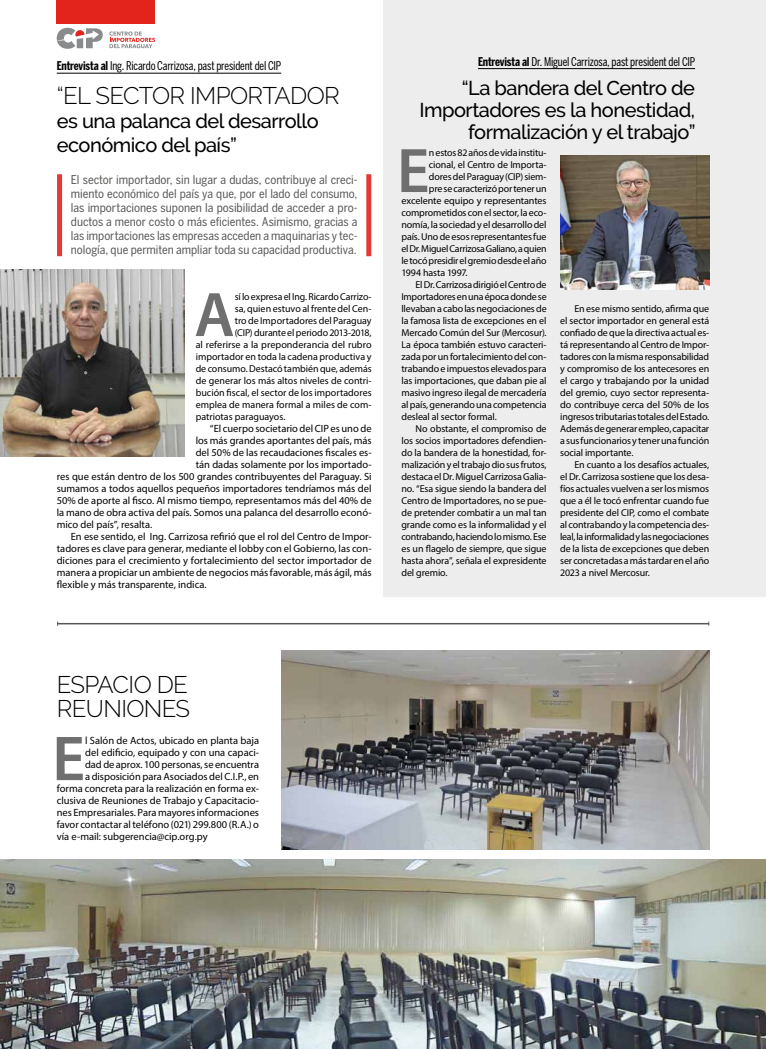
<style>
.page{position:relative;width:766px;height:1049px;background:#fff}
.page>*{position:absolute;margin:0;border:0;box-sizing:border-box;transform-origin:0 0}
.t1{font:600 63.9px "Myriad Pro";color:#706f6f}
.t2{font:600 63.4px "Myriad Pro";color:#706f6f}
.t3{font:300 24px/24px "Raleway";letter-spacing:-.025em;color:#000}
.t4{font:500 20px/22px "Raleway";letter-spacing:-.025em;color:#000;text-align:right}
.t5{font:12px/14px "Benton Sans Cond";letter-spacing:-.005em;color:#575756;text-align:justify}
.t6{font:12px "Benton Sans Comp";letter-spacing:-.015em;color:#000}
.t7{font:10.5px "Myriad Pro";color:#000}
.t8{font:10px/12px "Myriad Pro";letter-spacing:-.01em;color:#000;text-align:justify}
.s1{font-weight:700}
</style>
<div class="page">
<div style="left:383px;top:0;width:382px;height:597px;background:#ededed"></div>
<hr style="left:478px;top:68px;width:216px;height:1px;background:#000">
<hr style="left:57px;top:73px;width:224px;height:1px;background:#000">
<div style="left:57px;top:174px;width:5px;height:82px;background:#e53a33"></div>
<div style="left:366px;top:174px;width:5px;height:82px;background:#e53a33"></div>
<img style="left:0;top:269px;width:184px;height:188px">
<img style="left:560px;top:155px;width:149px;height:135px">
<img style="left:282px;top:651px;width:427px;height:198px">
<hr style="left:58px;top:623px;width:650px;height:1px;background:#575756">
<div style="left:57px;top:0;width:98px;height:24px;background:#e2241c"></div>
<svg style="left:109px;top:31px;width:46px;height:17px"></svg>
<svg style="left:57px;top:28px;width:46px;height:21px"></svg>
<img style="left:0;top:859px;width:765px;height:190px">
<p class="t6" style="left:57px;top:59px;width:226px"><span class="s1">Entrevista al</span> Ing. Ricardo Carrizosa, past president del CIP</p>
<h3 class="t3" style="left:57px;top:84px;width:284px">“EL SECTOR IMPORTADOR</h3>
<h3 class="t4" style="left:57px;top:109px;width:263px;line-height:24px;text-align:left">es una palanca del desarrollo económico del país”</h3>
<p class="t5" style="left:71px;top:172px;width:288px">El sector importador, sin lugar a dudas, contribuye al creci&shy;miento económico del país ya que, por el lado del consumo, las importaciones suponen la posibilidad de acceder a pro&shy;ductos a menor costo o más eficientes. Asimismo, gracias a las importaciones las empresas acceden a maquinarias y tec&shy;nología, que permiten ampliar toda su capacidad productiva.</p>
<h2 class="t2" style="left:194px;top:274px;width:42px">A</h2>
<p class="t8" style="left:235px;top:290px;width:138px">sí lo expresa el Ing. Ricardo Carrizo-</p>
<p class="t8" style="left:235px;top:302px;width:138px">sa, quien estuvo al frente del Cen-</p>
<p class="t8" style="left:235px;top:314px;width:138px">tro de Importadores del Paraguay</p>
<p class="t8" style="left:235px;top:326px;width:138px">(CIP) durante el periodo 2013-2018,</p>
<p class="t8" style="left:196px;top:338px;width:177px">al referirse a la preponderancia del rubro</p>
<p class="t8" style="left:196px;top:350px;width:177px">importador en toda la cadena productiva y</p>
<p class="t8" style="left:196px;top:362px;width:177px">de consumo. Destacó también que, además</p>
<p class="t8" style="left:196px;top:374px;width:177px">de generar los más altos niveles de contri-</p>
<p class="t8" style="left:196px;top:386px;width:177px">bución fiscal, el sector de los importadores</p>
<p class="t8" style="left:196px;top:398px;width:177px">emplea de manera formal a miles de com-</p>
<p class="t8" style="left:196px;top:410px;width:91px">patriotas paraguayos.</p>
<p class="t7" style="left:210px;top:422px;width:163px">“El cuerpo societario del CIP es uno de</p>
<p class="t7" style="left:196px;top:434px;width:177px">los más grandes aportantes del país, más</p>
<p class="t7" style="left:196px;top:446px;width:177px">del 50% de las recaudaciones fiscales es-</p>
<p class="t7" style="left:196px;top:458px;width:177px">tán dadas solamente por los importado-</p>
<p class="t7" style="left:57px;top:470px;width:316px">res que están dentro de los 500 grandes contribuyentes del Paraguay. Si</p>
<p class="t7" style="left:57px;top:482px;width:316px">sumamos a todos aquellos pequeños importadores tendríamos más del</p>
<p class="t7" style="left:57px;top:494px;width:316px">50% de aporte al fisco. Al mismo tiempo, representamos más del 40% de</p>
<p class="t7" style="left:57px;top:506px;width:316px">la mano de obra activa del país. Somos una palanca del desarrollo econó-</p>
<p class="t7" style="left:57px;top:518px;width:97px">mico del país”, resalta.</p>
<p class="t7" style="left:71px;top:530px;width:302px">En ese sentido, el Ing. Carrizosa refirió que el rol del Centro de Impor-</p>
<p class="t7" style="left:57px;top:542px;width:316px">tadores es clave para generar, mediante el lobby con el Gobierno, las con-</p>
<p class="t7" style="left:57px;top:554px;width:316px">diciones para el crecimiento y fortalecimiento del sector importador de</p>
<p class="t7" style="left:57px;top:566px;width:316px">manera a propiciar un ambiente de negocios más favorable, más ágil, más</p>
<p class="t7" style="left:57px;top:578px;width:151px">flexible y más transparente, indica.</p>
<p class="t6" style="left:478px;top:54px;width:218px"><span class="s1">Entrevista al</span> Dr. Miguel Carrizosa, past president del CIP</p>
<h3 class="t4" style="left:419px;top:77px;width:277px">“La bandera del Centro de<br>Importadores es la honestidad, formalización y el trabajo”</h3>
<h2 class="t2" style="left:397px;top:130px;width:34px">E</h2>
<p class="t8" style="left:429px;top:146px;width:119px">n estos 82 años de vida institu-</p>
<p class="t8" style="left:429px;top:158px;width:119px">cional, el Centro de Importa-</p>
<p class="t8" style="left:429px;top:170px;width:119px">dores del Paraguay (CIP) siem-</p>
<p class="t8" style="left:429px;top:182px;width:119px">pre se caracterizó por tener un</p>
<p class="t8" style="left:401px;top:194px;width:147px">excelente equipo y representantes</p>
<p class="t8" style="left:401px;top:206px;width:147px">comprometidos con el sector, la eco-</p>
<p class="t8" style="left:401px;top:218px;width:147px">nomía, la sociedad y el desarrollo del</p>
<p class="t8" style="left:401px;top:230px;width:147px">país. Uno de esos representantes fue</p>
<p class="t8" style="left:401px;top:242px;width:147px">el Dr. Miguel Carrizosa Galiano, a quien</p>
<p class="t8" style="left:401px;top:254px;width:147px">le tocó presidir el gremio desde el año</p>
<p class="t8" style="left:401px;top:266px;width:68px">1994 hasta 1997.</p>
<p class="t8" style="left:415px;top:278px;width:132px">El Dr. Carrizosa dirigió el Centro de</p>
<p class="t8" style="left:401px;top:290px;width:147px">Importadores en una época donde se</p>
<p class="t8" style="left:401px;top:302px;width:147px">llevaban a cabo las negociaciones de</p>
<p class="t8" style="left:401px;top:314px;width:147px">la famosa lista de excepciones en el</p>
<p class="t8" style="left:401px;top:326px;width:147px">Mercado Común del Sur (Mercosur).</p>
<p class="t8" style="left:401px;top:338px;width:147px">La época también estuvo caracteri-</p>
<p class="t8" style="left:401px;top:350px;width:147px">zada por un fortalecimiento del con-</p>
<p class="t8" style="left:401px;top:362px;width:147px">trabando e impuestos elevados para</p>
<p class="t8" style="left:401px;top:374px;width:147px">las importaciones, que daban pie al</p>
<p class="t8" style="left:401px;top:386px;width:147px">masivo ingreso ilegal de mercadería</p>
<p class="t8" style="left:401px;top:398px;width:147px">al país, generando una competencia</p>
<p class="t8" style="left:401px;top:410px;width:97px">desleal al sector formal.</p>
<p class="t8" style="left:415px;top:422px;width:132px">No obstante, el compromiso de</p>
<p class="t8" style="left:401px;top:434px;width:147px">los socios importadores defendien-</p>
<p class="t8" style="left:401px;top:446px;width:147px">do la bandera de la honestidad, for-</p>
<p class="t8" style="left:401px;top:458px;width:147px">malización y el trabajo dio sus frutos,</p>
<p class="t8" style="left:401px;top:470px;width:147px">destaca el Dr. Miguel Carrizosa Galia-</p>
<p class="t8" style="left:401px;top:482px;width:147px">no. “Esa sigue siendo la bandera del</p>
<p class="t8" style="left:401px;top:494px;width:147px">Centro de Importadores, no se pue-</p>
<p class="t8" style="left:401px;top:506px;width:147px">de pretender combatir a un mal tan</p>
<p class="t8" style="left:401px;top:518px;width:147px">grande como es la informalidad y el</p>
<p class="t8" style="left:401px;top:530px;width:147px">contrabando, haciendo lo mismo. Ese</p>
<p class="t8" style="left:401px;top:542px;width:147px">es un flagelo de siempre, que sigue</p>
<p class="t8" style="left:401px;top:554px;width:147px">hasta ahora”, señala el expresidente</p>
<p class="t8" style="left:401px;top:566px;width:48px">del gremio.</p>
<p class="t8" style="left:560px;top:302px;width:150px;text-indent:14px">En ese mismo sentido, afirma que el sector importador en general está confiado de que la directiva actual es&shy;tá representando al Centro de Impor&shy;tadores con la misma responsabilidad y compromiso de los antecesores en el cargo y trabajando por la unidad del gremio, cuyo sector representa&shy;do contribuye cerca del 50% de los ingresos tributarias totales del Estado.<br>Además de generar empleo, capacitar a sus funcionarios y tener una función social importante.</p>
<p class="t8" style="left:560px;top:458px;width:150px;text-indent:14px">En cuanto a los desafíos actuales, el Dr. Carrizosa sostiene que los desa&shy;fíos actuales vuelven a ser los mismos que a él le tocó enfrentar cuando fue presidente del CIP, como el combate al contrabando y la competencia des&shy;leal, la informalidad y las negociaciones de la lista de excepciones que deben ser concretadas a más tardar en el año 2023 a nivel Mercosur.</p>
<h3 class="t3" style="left:57px;top:672px;width:135px">ESPACIO DE<br>REUNIONES</h3>
<h1 class="t1" style="left:52px;top:718px;width:34px">E</h1>
<p class="t7" style="left:85px;top:734px;width:175px">l Salón de Actos, ubicado en planta baja</p>
<p class="t7" style="left:85px;top:746px;width:175px">del edificio, equipado y con una capaci-</p>
<p class="t7" style="left:85px;top:758px;width:175px">dad de aprox. 100 personas, se encuentra</p>
<p class="t7" style="left:85px;top:770px;width:175px">a disposición para Asociados del C.I.P., en</p>
<p class="t7" style="left:57px;top:782px;width:204px">forma concreta para la realización en forma ex-</p>
<p class="t7" style="left:57px;top:794px;width:204px">clusiva de Reuniones de Trabajo y Capacitacio-</p>
<p class="t7" style="left:57px;top:806px;width:204px">nes Empresariales. Para mayores informaciones</p>
<p class="t7" style="left:57px;top:818px;width:204px">favor contactar al teléfono (021) 299.800 (R.A.) o</p>
<p class="t7" style="left:57px;top:830px;width:152px">vía e-mail: subgerencia@cip.org.py</p>
</div>
